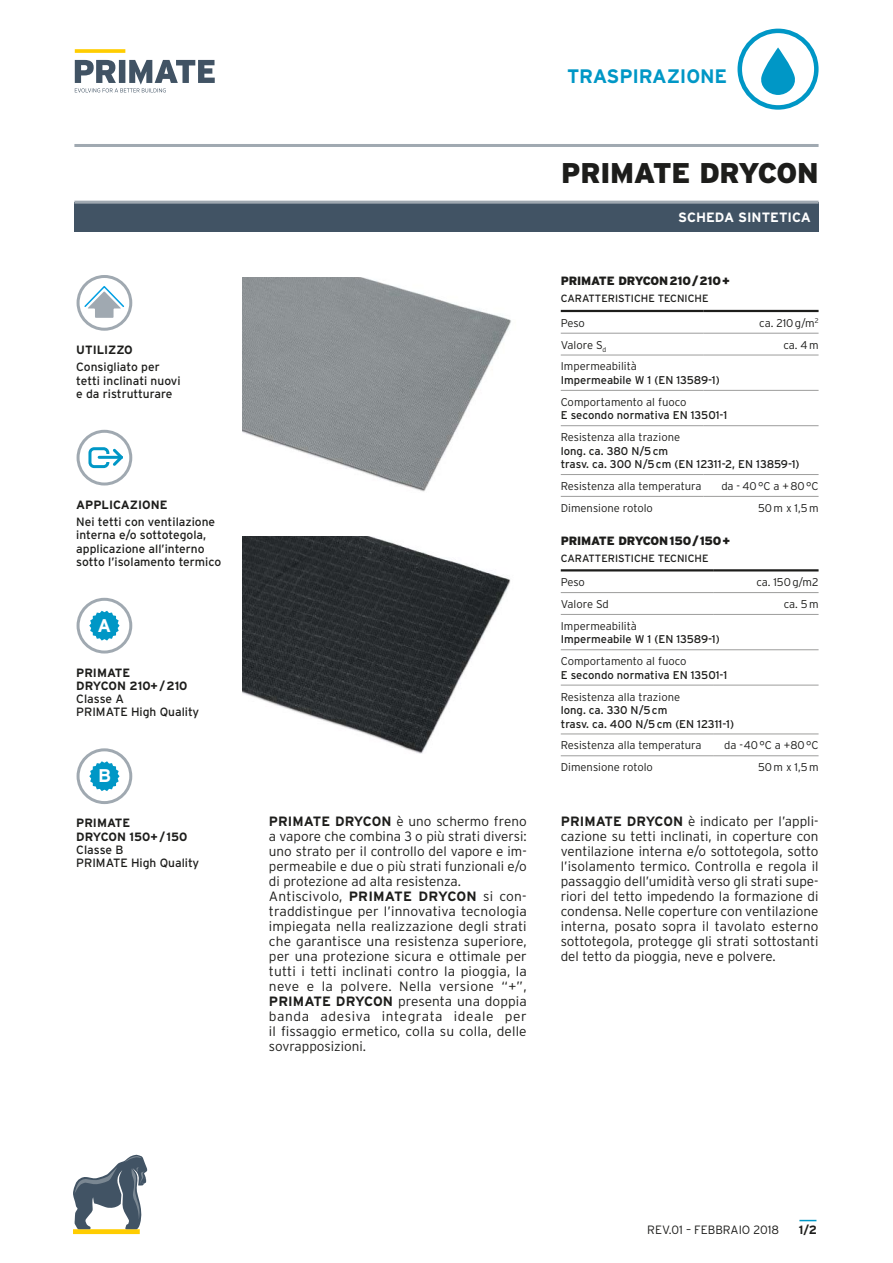
<style>
.page{position:relative;width:893px;height:1263px;background:#fff}
.page>*{position:absolute;margin:0;border:0;box-sizing:border-box;transform-origin:0 0}
.t1{font:900 28.5px "Interstate";letter-spacing:-.01em;color:#1d1d1b}
.t2{font:700 19.5px "Interstate";letter-spacing:-.01em;color:#0097c6}
.t3{font:700 18.3px "Interstate";color:#fff}
.t4{font:300 13.5px/15px "Interstate";letter-spacing:.005em;color:#1d1d1b}
.t5{font:700 13.5px "Interstate";color:#fff}
.t6{font:12px/13.2px "Interstate";color:#1d1d1b}
.t7{font:700 12px/13.2px "Interstate";color:#1d1d1b}
.t8{font:900 12px "Interstate";letter-spacing:-.015em;color:#1d1d1b}
.t9{font:300 12px "Interstate";color:#1d1d1b}
.t10{font:300 11.25px "Interstate";color:#1d1d1b}
.t11{font:11.25px/13.5px "Interstate";color:#1d1d1b}
.t12{font:10.5px "Interstate";color:#1d1d1b}
.s1{font-weight:700}
</style>
<div class="page">
<div style="left:74px;top:202px;width:745px;height:30px;background:#415364"></div>
<img style="left:242px;top:277px;width:269px;height:215px">
<img style="left:242px;top:536px;width:269px;height:218px">
<svg style="left:83px;top:284px;width:43px;height:34px"></svg>
<div style="left:77px;top:275px;width:55px;height:56px;border:3px solid #a0a9b1;border-radius:50%"></div>
<div style="left:88px;top:447px;width:21px;height:21px;border:3px solid #0097c6;border-radius:4px"></div>
<svg style="left:102px;top:454px;width:8px;height:7px"></svg>
<hr style="left:99px;top:456px;width:22px;height:3px;background:#0097c6">
<svg style="left:110px;top:448px;width:13px;height:18px"></svg>
<div style="left:77px;top:430px;width:55px;height:55px;border:3px solid #a0a9b1;border-radius:50%"></div>
<div style="left:77px;top:598px;width:55px;height:55px;border:3px solid #a0a9b1;border-radius:50%"></div>
<svg style="left:89px;top:611px;width:31px;height:30px"></svg>
<div style="left:77px;top:748px;width:55px;height:56px;border:3px solid #a0a9b1;border-radius:50%"></div>
<svg style="left:89px;top:761px;width:31px;height:30px"></svg>
<hr style="left:561px;top:310px;width:143px;height:2px;background:#1d1d1b">
<hr style="left:704px;top:310px;width:115px;height:2px;background:#1d1d1b">
<hr style="left:561px;top:333px;width:143px;height:1px;background:#9d9d9c">
<hr style="left:704px;top:333px;width:115px;height:1px;background:#9d9d9c">
<hr style="left:561px;top:355px;width:143px;height:1px;background:#9d9d9c">
<hr style="left:704px;top:355px;width:115px;height:1px;background:#9d9d9c">
<hr style="left:561px;top:390px;width:143px;height:1px;background:#9d9d9c">
<hr style="left:704px;top:390px;width:115px;height:1px;background:#9d9d9c">
<hr style="left:561px;top:425px;width:143px;height:1px;background:#9d9d9c">
<hr style="left:704px;top:425px;width:115px;height:1px;background:#9d9d9c">
<hr style="left:561px;top:474px;width:143px;height:1px;background:#9d9d9c">
<hr style="left:704px;top:474px;width:115px;height:1px;background:#9d9d9c">
<hr style="left:561px;top:496px;width:143px;height:1px;background:#9d9d9c">
<hr style="left:704px;top:496px;width:115px;height:1px;background:#9d9d9c">
<hr style="left:561px;top:569px;width:153px;height:2px;background:#1d1d1b">
<hr style="left:714px;top:569px;width:105px;height:2px;background:#1d1d1b">
<hr style="left:561px;top:592px;width:153px;height:1px;background:#9d9d9c">
<hr style="left:714px;top:592px;width:105px;height:1px;background:#9d9d9c">
<hr style="left:561px;top:614px;width:153px;height:1px;background:#9d9d9c">
<hr style="left:714px;top:614px;width:105px;height:1px;background:#9d9d9c">
<hr style="left:561px;top:649px;width:153px;height:1px;background:#9d9d9c">
<hr style="left:714px;top:649px;width:105px;height:1px;background:#9d9d9c">
<hr style="left:561px;top:685px;width:153px;height:1px;background:#9d9d9c">
<hr style="left:714px;top:685px;width:105px;height:1px;background:#9d9d9c">
<hr style="left:561px;top:733px;width:153px;height:1px;background:#9d9d9c">
<hr style="left:714px;top:733px;width:105px;height:1px;background:#9d9d9c">
<hr style="left:561px;top:755px;width:153px;height:1px;background:#9d9d9c">
<hr style="left:714px;top:755px;width:105px;height:1px;background:#9d9d9c">
<div style="left:73px;top:1229px;width:67px;height:5px;background:#ffcd00"></div>
<svg style="left:73px;top:1154px;width:75px;height:75px"></svg>
<hr style="left:74px;top:201px;width:745px;height:3px;background:#a0a9b1">
<hr style="left:74px;top:144px;width:745px;height:3px;background:#a0a9b1">
<svg style="left:75px;top:49px;width:50px;height:4px"></svg>
<svg style="left:75px;top:60px;width:140px;height:32px"></svg>
<div style="left:737px;top:29px;width:82px;height:81px;border:4px solid #0097c6;border-radius:50%"></div>
<svg style="left:761px;top:47px;width:34px;height:48px"></svg>
<svg style="left:799px;top:1220px;width:17px;height:1px"></svg>
<p class="t7" style="left:76px;top:343px;width:58px">UTILIZZO</p>
<p class="t6" style="left:76px;top:361px;width:106px">Consigliato per tetti inclinati nuovi e da ristrutturare</p>
<p class="t7" style="left:76px;top:498px;width:93px">APPLICAZIONE</p>
<p class="t6" style="left:76px;top:515px;width:147px">Nei tetti con ventilazione interna e/o sottotegola, applicazione all’interno sotto l’isolamento termico</p>
<h3 class="t3" style="left:98px;top:615px;width:15px">A</h3>
<p class="t7" style="left:76px;top:666px;width:113px">PRIMATE<br>DRYCON 210+/210</p>
<p class="t6" style="left:76px;top:692px;width:125px">Classe A<br>PRIMATE High Quality</p>
<h3 class="t3" style="left:98px;top:765px;width:15px">B</h3>
<p class="t7" style="left:76px;top:816px;width:113px">PRIMATE<br>DRYCON 150+/ 150</p>
<p class="t6" style="left:76px;top:843px;width:125px">Classe B<br>PRIMATE High Quality</p>
<h2 class="t2" style="left:567px;top:65px;width:162px">TRASPIRAZIONE</h2>
<h1 class="t1" style="left:561px;top:156px;width:259px">PRIMATE DRYCON</h1>
<p class="t5" style="left:678px;top:210px;width:134px">SCHEDA SINTETICA</p>
<p class="t8" style="left:561px;top:274px;width:171px">PRIMATE DRYCON210/210+</p>
<p class="t12" style="left:561px;top:293px;width:149px">CARATTERISTICHE TECNICHE</p>
<p class="t10" style="left:561px;top:316px;width:26px">Peso</p>
<p class="t10" style="left:759px;top:316px;width:61px">ca. 210g/m<sup>2</sup></p>
<p class="t10" style="left:561px;top:338px;width:47px">Valore S<sub>d</sub></p>
<p class="t10" style="left:783px;top:338px;width:37px">ca. 4m</p>
<p class="t10" style="left:561px;top:360px;width:78px">Impermeabilità</p>
<p class="t11" style="left:561px;top:373px;width:160px">Impermeabile W 1 (EN 13589-1)</p>
<p class="t10" style="left:561px;top:395px;width:127px">Comportamento al fuoco</p>
<p class="t11" style="left:561px;top:408px;width:168px">E secondo normativa EN 13501-1</p>
<p class="t10" style="left:561px;top:431px;width:121px">Resistenza alla trazione</p>
<p class="t11" style="left:561px;top:444px;width:240px">long. ca. 380 N/5cm<br>trasv. ca. 300 N/5cm (EN 12311-2, EN 13859-1)</p>
<p class="t10" style="left:561px;top:480px;width:142px">Resistenza alla temperatura</p>
<p class="t10" style="left:721px;top:480px;width:99px">da - 40°C a +80°C</p>
<p class="t10" style="left:561px;top:502px;width:94px">Dimensione rotolo</p>
<p class="t10" style="left:758px;top:502px;width:62px">50m x 1,5m</p>
<p class="t8" style="left:561px;top:534px;width:171px">PRIMATE DRYCON150/150+</p>
<p class="t12" style="left:561px;top:552px;width:149px">CARATTERISTICHE TECNICHE</p>
<p class="t10" style="left:561px;top:576px;width:26px">Peso</p>
<p class="t10" style="left:756px;top:576px;width:64px">ca. 150g/m2</p>
<p class="t10" style="left:561px;top:598px;width:50px">Valore Sd</p>
<p class="t10" style="left:784px;top:598px;width:36px">ca. 5m</p>
<p class="t10" style="left:561px;top:620px;width:78px">Impermeabilità</p>
<p class="t11" style="left:561px;top:633px;width:160px">Impermeabile W 1 (EN 13589-1)</p>
<p class="t10" style="left:561px;top:655px;width:127px">Comportamento al fuoco</p>
<p class="t11" style="left:561px;top:668px;width:168px">E secondo normativa EN 13501-1</p>
<p class="t10" style="left:561px;top:690px;width:121px">Resistenza alla trazione</p>
<p class="t11" style="left:561px;top:703px;width:175px">long. ca. 330 N/5cm<br>trasv. ca. 400 N/5cm (EN 12311-1)</p>
<p class="t10" style="left:561px;top:739px;width:142px">Resistenza alla temperatura</p>
<p class="t10" style="left:724px;top:739px;width:96px">da -40°C a +80°C</p>
<p class="t10" style="left:561px;top:761px;width:94px">Dimensione rotolo</p>
<p class="t10" style="left:758px;top:761px;width:62px">50m x 1,5m</p>
<p class="t4" style="left:269px;top:814px;width:259px"><span class="s1">PRIMATE DRYCON</span> è uno schermo freno a vapore che combina 3 o più strati diversi: uno strato per il controllo del vapore e im&shy;permeabile e due o più strati funzionali e/o di protezione ad alta resistenza.<br>Antiscivolo, <span class="s1">PRIMATE DRYCON</span> si con&shy;traddistingue per l’innovativa tecnologia impiegata nella realizzazione degli strati che garantisce una resistenza superiore, per una protezione sicura e ottimale per tutti i tetti inclinati contro la pioggia, la neve e la polvere. Nella versione “+”, <span class="s1">PRIMATE DRYCON</span> presenta una doppia banda adesiva integrata ideale per il fissaggio ermetico, colla su colla, delle sovrapposizioni.</p>
<p class="t4" style="left:561px;top:814px;width:259px;text-align:justify"><span class="s1">PRIMATE DRYCON</span> è indicato per l’appli&shy;cazione su tetti inclinati, in coperture con ventilazione interna e/o sottotegola, sotto l’isolamento termico. Controlla e regola il passaggio dell’umidità verso gli strati supe&shy;riori del tetto impedendo la formazione di condensa. Nelle coperture con ventilazione interna, posato sopra il tavolato esterno sottotegola, protegge gli strati sottostanti del tetto da pioggia, neve e polvere.</p>
<p class="t9" style="left:647px;top:1223px;width:133px">REV.01 – FEBBRAIO 2018</p>
<p class="t7" style="left:799px;top:1223px;width:19px">1/2</p>
</div>
